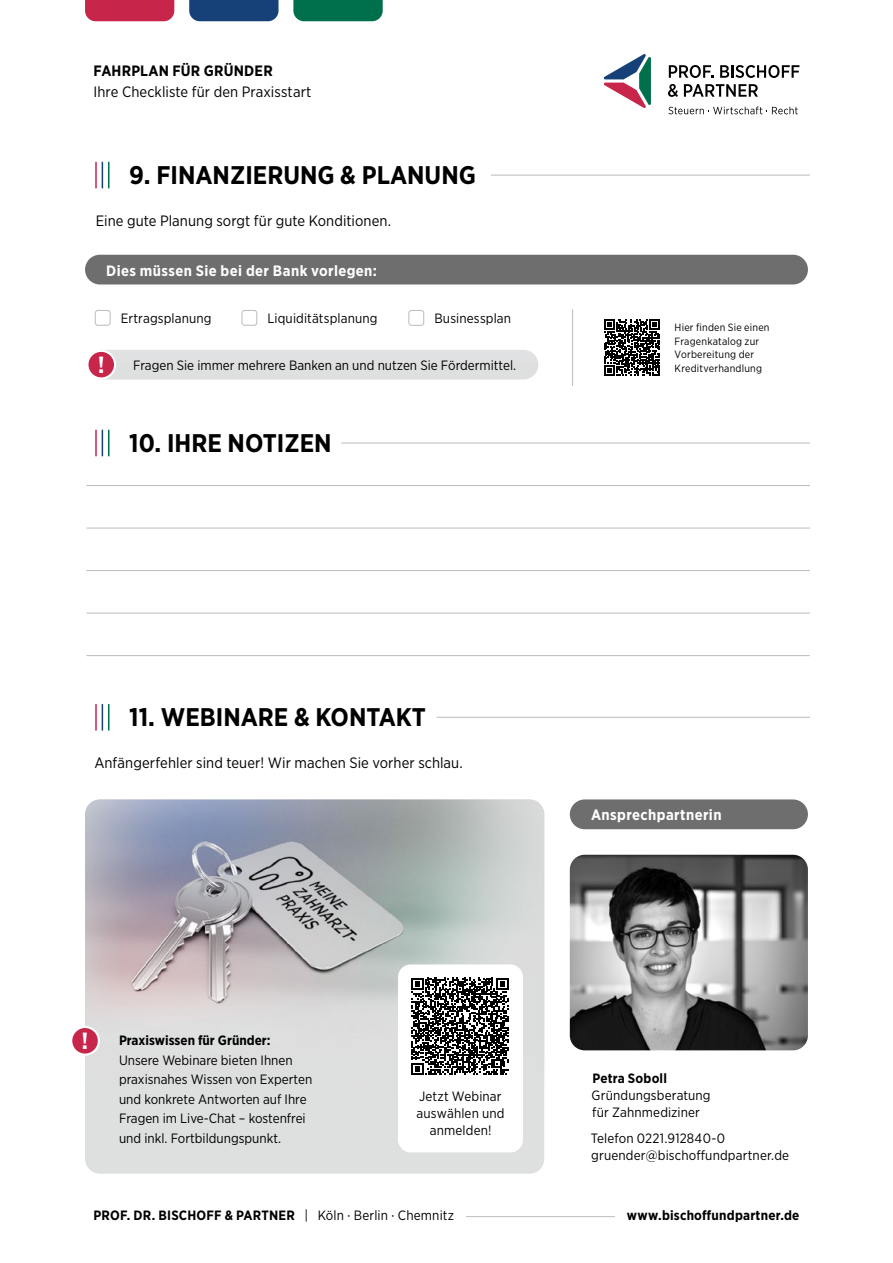
<style>
.page{position:relative;width:893px;height:1263px;background:#fff}
.page>*{position:absolute;margin:0;border:0;box-sizing:border-box;transform-origin:0 0}
.t1{font:700 25.5px "Gotham Narrow";color:#000}
.t2{font:700 23.4px "Gotham Narrow";color:#fff}
.t3{font:15px "Gotham Narrow";letter-spacing:.005em;color:#000}
.t4{font:700 15px "Gotham Narrow";letter-spacing:.025em;color:#fff}
.t5{font:700 15px "Gotham Narrow";letter-spacing:.015em;color:#000}
.t6{font:13.5px/17px "Gotham Narrow";color:#000}
.t7{font:700 13.5px "Gotham Narrow";letter-spacing:.01em;color:#000}
.t8{font:10.5px/13.5px "Gotham Narrow";letter-spacing:.02em;color:#000}
.s1{font-weight:400}
</style>
<div class="page">
<div style="left:87px;top:350px;width:451px;height:29px;background:#dfdfe0;border-radius:15px"></div>
<div style="left:85px;top:799px;width:459px;height:375px;background:#dedfdf;border-radius:15px"></div>
<img style="left:85px;top:799px;width:459px;height:254px">
<hr style="left:95px;top:430px;width:2px;height:26px;background:#c7254a">
<svg style="left:102px;top:430px;width:1px;height:26px"></svg>
<hr style="left:108px;top:430px;width:2px;height:26px;background:#00704c">
<hr style="left:95px;top:704px;width:2px;height:26px;background:#c7254a">
<svg style="left:102px;top:704px;width:1px;height:26px"></svg>
<hr style="left:108px;top:704px;width:2px;height:26px;background:#00704c">
<hr style="left:95px;top:162px;width:2px;height:26px;background:#c7254a">
<svg style="left:102px;top:162px;width:1px;height:26px"></svg>
<hr style="left:108px;top:162px;width:2px;height:26px;background:#00704c">
<div style="left:85px;top:255px;width:723px;height:29px;background:#6e6e6e;border-radius:15px"></div>
<div style="left:87px;top:351px;width:28px;height:27px;background:#c7254a;border-radius:50%"></div>
<div style="left:86px;top:350px;width:30px;height:29px;border:2px solid #fff;border-radius:50%"></div>
<svg style="left:604px;top:319px;width:56px;height:56px"></svg>
<div style="left:398px;top:964px;width:125px;height:188px;background:#fff;border-radius:13px"></div>
<svg style="left:412px;top:978px;width:96px;height:97px"></svg>
<img style="left:570px;top:855px;width:238px;height:195px">
<div style="left:570px;top:799px;width:238px;height:30px;background:#6e6e6e;border-radius:15px"></div>
<div style="left:71px;top:1027px;width:28px;height:27px;background:#c7254a;border-radius:50%"></div>
<div style="left:70px;top:1026px;width:30px;height:30px;border:2px solid #fff;border-radius:50%"></div>
<hr style="left:466px;top:1216px;width:149px;height:1px;background:#bbbcbc">
<hr style="left:341px;top:443px;width:469px;height:1px;background:#bbbcbc">
<hr style="left:87px;top:528px;width:723px;height:1px;background:#bbbcbc">
<hr style="left:87px;top:613px;width:723px;height:1px;background:#bbbcbc">
<hr style="left:87px;top:655px;width:723px;height:1px;background:#bbbcbc">
<hr style="left:87px;top:485px;width:723px;height:1px;background:#bbbcbc">
<hr style="left:87px;top:570px;width:723px;height:1px;background:#bbbcbc">
<hr style="left:491px;top:175px;width:319px;height:1px;background:#bbbcbc">
<hr style="left:437px;top:717px;width:373px;height:1px;background:#bbbcbc">
<hr style="left:572px;top:309px;width:1px;height:77px;background:#bbbcbc">
<div style="left:95px;top:310px;width:16px;height:16px;border:1px solid #bbbcbc;border-radius:3px"></div>
<div style="left:242px;top:310px;width:15px;height:16px;border:1px solid #bbbcbc;border-radius:3px"></div>
<div style="left:408px;top:310px;width:16px;height:16px;border:1px solid #bbbcbc;border-radius:3px"></div>
<div style="left:85px;top:0;width:89px;height:21px;background:#c7254a"></div>
<div style="left:189px;top:0;width:90px;height:21px;background:#164178"></div>
<div style="left:293px;top:0;width:90px;height:21px;background:#00704c"></div>
<svg style="left:604px;top:54px;width:47px;height:54px"></svg>
<svg style="left:669px;top:65px;width:45px;height:13px"></svg>
<svg style="left:720px;top:65px;width:79px;height:13px"></svg>
<svg style="left:668px;top:84px;width:10px;height:13px"></svg>
<svg style="left:684px;top:84px;width:74px;height:13px"></svg>
<svg style="left:668px;top:107px;width:130px;height:7px"></svg>
<p class="t5" style="left:94px;top:62px;width:181px">FAHRPLAN FÜR GRÜNDER</p>
<p class="t3" style="left:94px;top:83px;width:219px">Ihre Checkliste für den Praxisstart</p>
<h1 class="t1" style="left:129px;top:159px;width:348px">9. FINANZIERUNG &amp; PLANUNG</h1>
<p class="t3" style="left:96px;top:212px;width:297px">Eine gute Planung sorgt für gute Konditionen.</p>
<p class="t4" style="left:106px;top:261px;width:272px">Dies müssen Sie bei der Bank vorlegen:</p>
<p class="t6" style="left:121px;top:309px;width:92px">Ertragsplanung</p>
<p class="t6" style="left:267px;top:309px;width:112px">Liquiditätsplanung</p>
<p class="t6" style="left:434px;top:309px;width:78px">Businessplan</p>
<h2 class="t2" style="left:98px;top:349px;width:8px">!</h2>
<p class="t6" style="left:133px;top:357px;width:384px">Fragen Sie immer mehrere Banken an und nutzen Sie Fördermittel.</p>
<h1 class="t1" style="left:129px;top:427px;width:204px">10. IHRE NOTIZEN</h1>
<p class="t8" style="left:675px;top:321px;width:96px">Hier finden Sie einen<br>Fragenkatalog zur<br>Vorbereitung der<br>Kreditverhandlung</p>
<h1 class="t1" style="left:129px;top:701px;width:298px">11. WEBINARE &amp; KONTAKT</h1>
<p class="t3" style="left:94px;top:754px;width:370px">Anfängerfehler sind teuer! Wir machen Sie vorher schlau.</p>
<h2 class="t2" style="left:82px;top:1026px;width:8px">!</h2>
<p class="t7" style="left:119px;top:1032px;width:153px">Praxiswissen für Gründer:</p>
<p class="t6" style="left:119px;top:1050px;width:195px;line-height:19.5px">Unsere Webinare bieten Ihnen praxisnahes Wissen von Experten und konkrete Antworten auf Ihre<br>Fragen im Live-Chat – kostenfrei und inkl. Fortbildungspunkt.</p>
<p class="t6" style="left:417px;top:1087px;width:90px;text-align:center">Jetzt Webinar auswählen und anmelden!</p>
<p class="t4" style="left:591px;top:805px;width:132px">Ansprechpartnerin</p>
<p class="t7" style="left:592px;top:1069px;width:76px">Petra Soboll</p>
<p class="t6" style="left:591px;top:1086px;width:121px">Gründungsberatung für Zahnmediziner</p>
<p class="t6" style="left:591px;top:1129px;width:200px">Telefon 0221.912840-0 gruender@bischoffundpartner.de</p>
<p class="t7" style="left:94px;top:1206px;width:362px">PROF. DR. BISCHOFF &amp; PARTNER <span class="s1">| Köln · Berlin · Chemnitz</span></p>
<p class="t7" style="left:627px;top:1206px;width:174px">www.bischoffundpartner.de</p>
</div>
